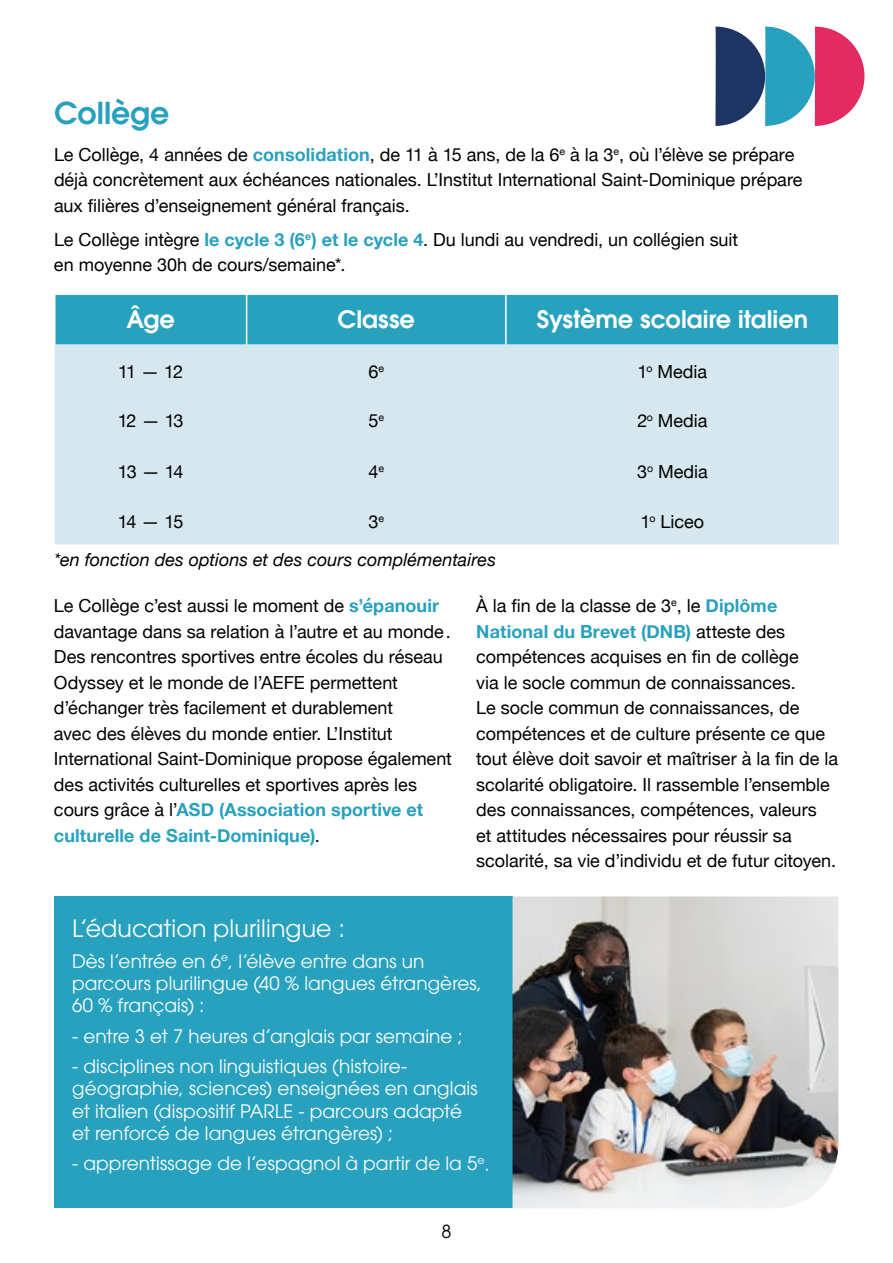
<style>
.page{position:relative;width:893px;height:1263px;background:#fff}
.page>*{position:absolute;margin:0;border:0;box-sizing:border-box;transform-origin:0 0}
.t1{font:600 30px "Avant Garde LT";color:#27a1be}
.t2{font:600 24px "Avant Garde LT";color:#fff}
.t3{font:23.7px "Avant Garde LT";letter-spacing:.005em;color:#fff}
.t4{font:18.45px/22.2px "Avant Garde LT";letter-spacing:.005em;color:#fff}
.t5{font:18px/25.5px "Helvetica Neue";color:#000}
.t6{font:italic 18px "Helvetica Neue";color:#000}
.t7{font:18px "Avant Garde LT";color:#000}
.s1{font-weight:700;color:#27a1be}
</style>
<div class="page">
<svg style="left:715px;top:27px;width:149px;height:99px"></svg>
<div style="left:54px;top:896px;width:458px;height:312px;background:#27a1be"></div>
<img style="left:512px;top:896px;width:326px;height:312px">
<div style="left:56px;top:295px;width:782px;height:50px;background:#27a1be"></div>
<div style="left:55px;top:345px;width:784px;height:199px;background:#d7e7ef"></div>
<hr style="left:246px;top:295px;width:1px;height:50px;background:#fff">
<hr style="left:505px;top:295px;width:2px;height:50px;background:#fff">
<h1 class="t1" style="left:54px;top:94px;width:117px">Collège</h1>
<p class="t5" style="left:54px;top:143px;width:750px">Le Collège, 4 années de <span class="s1">consolidation</span>, de 11 à 15 ans, de la 6<sup>e</sup> à la 3<sup>e</sup>, où l’élève se prépare déjà concrètement aux échéances nationales. L’Institut International Saint-Dominique prépare aux filières d’enseignement général français.</p>
<p class="t5" style="left:54px;top:228px;width:686px">Le Collège intègre <span class="s1">le cycle 3 (6</span><sup>e</sup><span class="s1">) et le cycle 4</span>. Du lundi au vendredi, un collégien suit en moyenne 30h de cours/semaine*.</p>
<h2 class="t2" style="left:126px;top:304px;width:50px">Âge</h2>
<h2 class="t2" style="left:338px;top:304px;width:79px">Classe</h2>
<h2 class="t2" style="left:537px;top:304px;width:273px">Système scolaire italien</h2>
<p class="t5" style="left:118px;top:359px;width:67px">11 — 12</p>
<p class="t5" style="left:368px;top:359px;width:17px">6<sup>e</sup></p>
<p class="t5" style="left:638px;top:359px;width:71px">1<sup>o</sup> Media</p>
<p class="t5" style="left:118px;top:409px;width:67px">12 — 13</p>
<p class="t5" style="left:368px;top:409px;width:17px">5<sup>e</sup></p>
<p class="t5" style="left:637px;top:409px;width:72px">2<sup>o</sup> Media</p>
<p class="t5" style="left:118px;top:459px;width:67px">13 — 14</p>
<p class="t5" style="left:368px;top:459px;width:17px">4<sup>e</sup></p>
<p class="t5" style="left:637px;top:459px;width:72px">3<sup>o</sup> Media</p>
<p class="t5" style="left:118px;top:510px;width:67px">14 — 15</p>
<p class="t5" style="left:368px;top:510px;width:17px">3<sup>e</sup></p>
<p class="t5" style="left:640px;top:510px;width:65px">1<sup>o</sup> Liceo</p>
<p class="t6" style="left:54px;top:547px;width:443px">*en fonction des options et des cours complémentaires</p>
<p class="t5" style="left:54px;top:594px;width:399px">Le Collège c’est aussi le moment de <span class="s1">s’épanouir </span>davantage dans sa relation à l’autre et au monde.<br>Des rencontres sportives entre écoles du réseau Odyssey et le monde de l’AEFE permettent d’échanger très facilement et durablement<br>avec des élèves du monde entier. L’Institut International Saint-Dominique propose également des activités culturelles et sportives après les cours grâce à l’<span class="s1">ASD (Association sportive et culturelle de Saint-Dominique)</span>.</p>
<p class="t5" style="left:476px;top:594px;width:363px">À la fin de la classe de 3<sup>e</sup>, le <span class="s1">Diplôme National du Brevet (DNB)</span> atteste des compétences acquises en fin de collège<br>via le socle commun de connaissances.<br>Le socle commun de connaissances, de compétences et de culture présente ce que tout élève doit savoir et maîtriser à la fin de la scolarité obligatoire. Il rassemble l’ensemble des connaissances, compétences, valeurs<br>et attitudes nécessaires pour réussir sa scolarité, sa vie d’individu et de futur citoyen.</p>
<h3 class="t3" style="left:72px;top:914px;width:274px">L’éducation plurilingue :</h3>
<p class="t4" style="left:72px;top:950px;width:411px">Dès l’entrée en 6<sup>e</sup>, l’élève entre dans un parcours plurilingue (40 % langues étrangères,<br>60 % français) :</p>
<p class="t4" style="left:72px;top:1025px;width:392px">- entre 3 et 7 heures d’anglais par semaine ;</p>
<p class="t4" style="left:72px;top:1055px;width:407px">- disciplines non linguistiques (histoire&shy;géographie, sciences) enseignées en anglais et italien (dispositif PARLE - parcours adapté et renforcé de langues étrangères) ;</p>
<p class="t4" style="left:72px;top:1152px;width:419px">- apprentissage de l’espagnol à partir de la 5<sup>e</sup>.</p>
<p class="t7" style="left:441px;top:1221px;width:11px">8</p>
</div>
